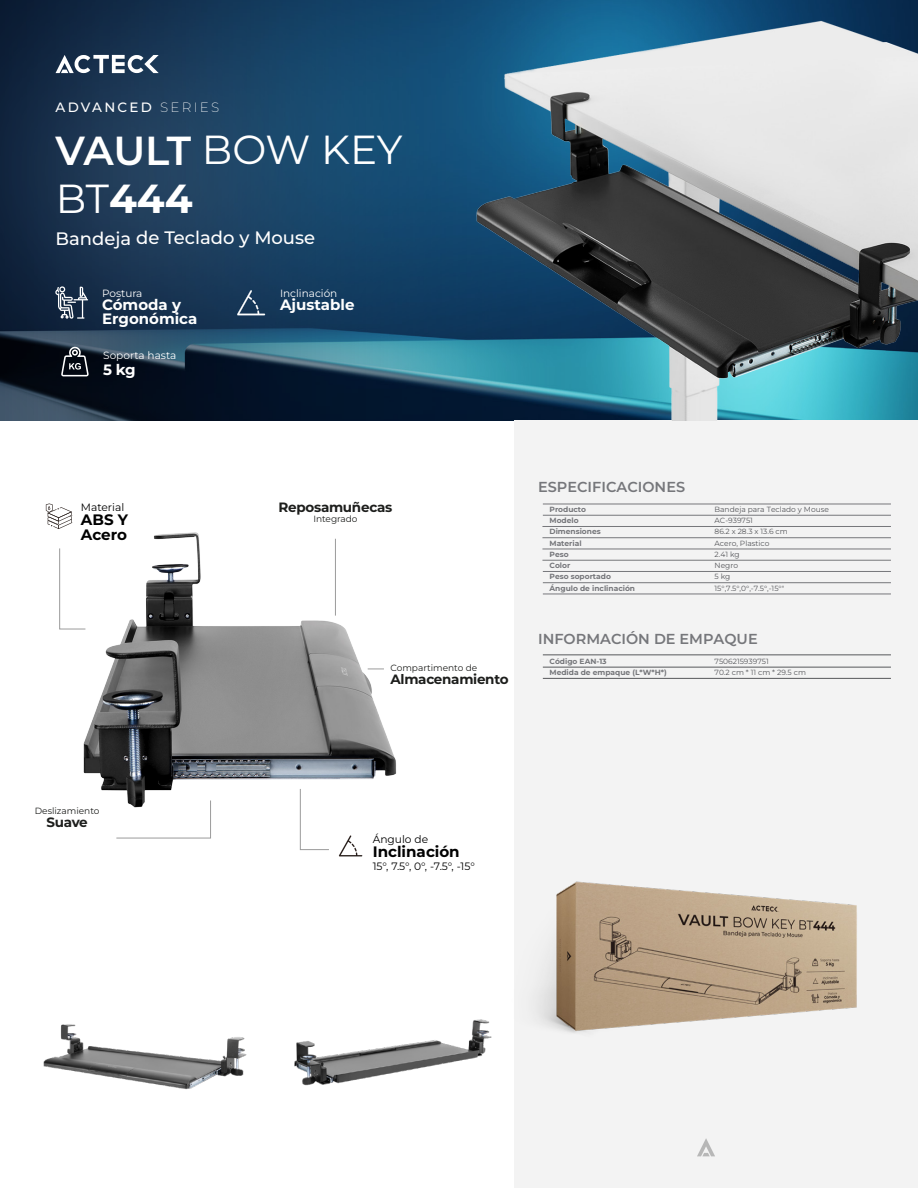
<style>
.page{position:relative;width:918px;height:1188px;background:#fff}
.page>*{position:absolute;margin:0;border:0;box-sizing:border-box;transform-origin:0 0}
.t1{font:40.5px/48.9px "Montserrat";letter-spacing:-.005em;color:#fff}
.t2{font:500 18px "Montserrat";color:#fff}
.t3{font:700 15.15px/14.2px "Montserrat";color:#000}
.t4{font:700 15px/13.5px "Montserrat";color:#fff}
.t5{font:600 14.4px "Montserrat";color:#76777b}
.t6{font:700 13.5px "Montserrat";letter-spacing:-.02em;color:#1d1e1c}
.t7{font:500 13.5px "Montserrat";letter-spacing:.17em;color:#fff}
.t8{font:10.65px "Montserrat";color:#000}
.t9{font:10.5px "Montserrat";color:#fff}
.t10{font:9px "Montserrat";color:#1d1e1c}
.t11{font:7.5px/11.2px "Montserrat";color:#56575b}
.t12{font:700 7.5px/11.2px "Montserrat";color:#76777b}
.s1{font-weight:200}
.s2{font-weight:600}
.s3{font-weight:700}
</style>
<div class="page">
<svg style="left:0;top:0;width:918px;height:421px;background:#173b5a"></svg>
<div style="left:514px;top:421px;width:404px;height:767px;background:#f3f3f3"></div>
<svg style="left:697px;top:1147px;width:18px;height:9px"></svg>
<img style="left:45px;top:503px;width:352px;height:354px">
<img style="left:294px;top:1019px;width:198px;height:67px">
<img style="left:43px;top:1024px;width:204px;height:66px">
<img style="left:462px;top:4px;width:456px;height:417px">
<hr style="left:543px;top:515px;width:348px;height:1px;background:#76777b">
<hr style="left:542px;top:526px;width:349px;height:1px;background:#76777b">
<hr style="left:542px;top:537px;width:349px;height:1px;background:#76777b">
<hr style="left:542px;top:549px;width:349px;height:1px;background:#76777b">
<hr style="left:542px;top:560px;width:349px;height:1px;background:#76777b">
<hr style="left:543px;top:571px;width:348px;height:1px;background:#76777b">
<hr style="left:543px;top:582px;width:348px;height:1px;background:#76777b">
<hr style="left:543px;top:504px;width:348px;height:1px;background:#76777b">
<hr style="left:543px;top:594px;width:348px;height:1px;background:#76777b">
<hr style="left:543px;top:667px;width:348px;height:1px;background:#57585b">
<hr style="left:543px;top:654px;width:348px;height:1px;background:#57585b">
<hr style="left:543px;top:678px;width:348px;height:1px;background:#57585b">
<svg style="left:55px;top:286px;width:33px;height:33px"></svg>
<svg style="left:237px;top:290px;width:28px;height:25px"></svg>
<svg style="left:61px;top:347px;width:28px;height:29px"></svg>
<svg style="left:339px;top:835px;width:23px;height:21px"></svg>
<svg style="left:46px;top:504px;width:26px;height:25px"></svg>
<svg style="left:59px;top:548px;width:27px;height:82px"></svg>
<hr style="left:335px;top:539px;width:1px;height:77px;background:#9b9b9b">
<svg style="left:368px;top:669px;width:16px;height:1px"></svg>
<svg style="left:116px;top:800px;width:95px;height:39px"></svg>
<svg style="left:300px;top:788px;width:30px;height:62px"></svg>
<img style="left:537px;top:881px;width:320px;height:266px">
<svg style="left:56px;top:55px;width:103px;height:18px"></svg>
<h3 class="t7" style="left:56px;top:98px;width:165px">ADVANCED <span class="s1">SERIES</span></h3>
<h1 class="t1" style="left:56px;top:124px;width:348px"><span class="s2">VAULT</span> BOW KEY<br>BT<span class="s3">444</span></h1>
<h2 class="t2" style="left:56px;top:225px;width:261px">Bandeja de Teclado y Mouse</h2>
<h3 class="t9" style="left:102px;top:286px;width:42px">Postura</h3>
<h3 class="t4" style="left:102px;top:297px;width:97px">Cómoda y<br>Ergonómica</h3>
<h3 class="t9" style="left:103px;top:348px;width:75px">Soporta hasta</h3>
<h3 class="t4" style="left:103px;top:362px;width:34px">5 kg</h3>
<h3 class="t9" style="left:280px;top:286px;width:59px">Inclinación</h3>
<h3 class="t4" style="left:280px;top:297px;width:76px">Ajustable</h3>
<h3 class="t8" style="left:81px;top:500px;width:45px">Material</h3>
<h3 class="t3" style="left:81px;top:512px;width:49px">ABS Y<br>Acero</h3>
<h3 class="t6" style="left:279px;top:497px;width:115px">Reposamuñecas</h3>
<p class="t10" style="left:313px;top:513px;width:46px">Integrado</p>
<p class="t10" style="left:391px;top:661px;width:88px">Compartimento de</p>
<h3 class="t6" style="left:391px;top:669px;width:120px">Almacenamiento</h3>
<h3 class="t5" style="left:538px;top:477px;width:149px">ESPECIFICACIONES</h3>
<p class="t12" style="left:550px;top:503px;width:87px">Producto<br>Modelo<br>Dimensiones<br>Material<br>Peso<br>Color<br>Peso soportado<br>Ángulo de inclinación</p>
<p class="t11" style="left:715px;top:503px;width:116px">Bandeja para Teclado y Mouse<br>AC-939751<br>86.2 x 28.3 x 13.6 cm<br>Acero, Plastico<br>2.41 kg<br>Negro<br>5 kg<br>15°,7.5°,0°,-7.5°,-15°"</p>
<h3 class="t5" style="left:538px;top:629px;width:221px">INFORMACIÓN DE EMPAQUE</h3>
<p class="t12" style="left:550px;top:655px;width:119px">Código EAN-13<br>Medida de empaque (L*W*H*)</p>
<p class="t11" style="left:715px;top:655px;width:93px">7506215939751<br>70.2 cm * 11 cm * 29.5 cm</p>
<p class="t10" style="left:35px;top:805px;width:66px">Deslizamiento</p>
<h3 class="t6" style="left:46px;top:813px;width:43px">Suave</h3>
<h3 class="t8" style="left:373px;top:832px;width:57px">Ángulo de</h3>
<h3 class="t3" style="left:373px;top:844px;width:89px">Inclinación</h3>
<h3 class="t8" style="left:373px;top:859px;width:104px">15°, 7.5°, 0°, -7.5°, -15°</h3>
</div>
